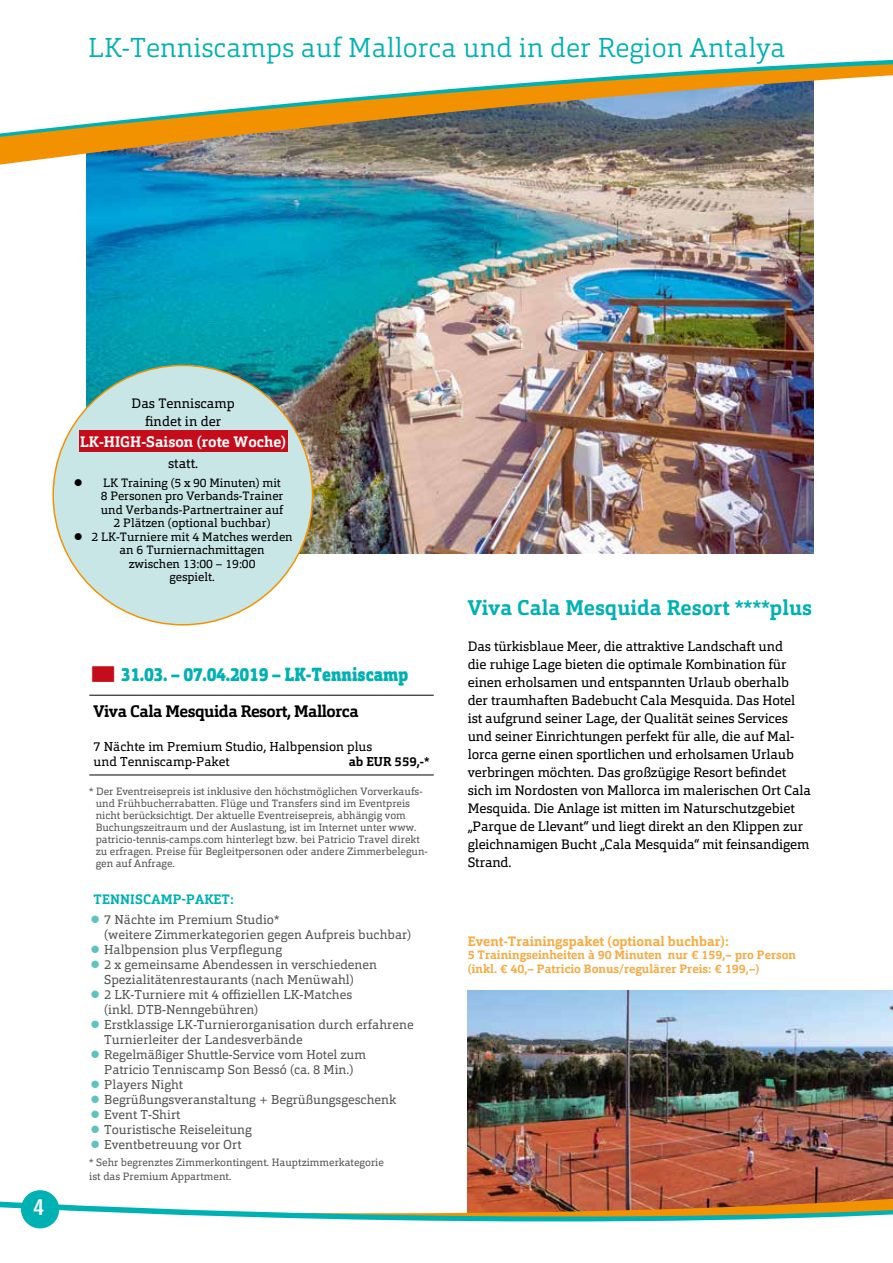
<style>
.page{position:relative;width:893px;height:1263px;background:#fff}
.page>*{position:absolute;margin:0;border:0;box-sizing:border-box;transform-origin:0 0}
.t1{font:300 27px "Orgon Slab";color:#00b1b3}
.t2{font:500 24px "Amplitude Cond";color:#fff}
.t3{font:700 21px "Orgon Slab";color:#00b1b3}
.t4{font:900 18.75px "Orgon Slab";color:#00b1b3;scale:.88 1}
.t5{font:700 16.5px "Orgon Slab";letter-spacing:-.03em;color:#000}
.t6{font:700 15px "Orgon Slab";color:#fff}
.t7{font:13.5px/18px "Orgon Slab";letter-spacing:-.01em;color:#000}
.t8{font:700 13.5px "Orgon Slab";color:#f7aa41}
.t9{font:700 13.5px "Orgon Slab";letter-spacing:.01em;color:#00b1b3}
.t10{font:12.75px/15px "Orgon Slab";color:#565757}
.t11{font:12.75px/15px "Orgon Slab";color:#000}
.t12{font:700 12.75px "Orgon Slab";color:#000}
.t13{font:12px "Orgon Slab";color:#000}
.t14{font:700 12px/13.5px "Orgon Slab";color:#f7aa41}
.t15{font:10.5px/12px "Orgon Slab";color:#565757}
.s1{color:#c50c1b}
.s2{color:#5fc2c2}
</style>
<div class="page">
<img style="left:86px;top:167px;width:727px;height:387px">
<img style="left:0;top:140px;width:814px;height:27px">
<svg style="left:0;top:135px;width:814px;height:5px;background:#8f754a"></svg>
<svg style="left:0;top:59px;width:893px;height:76px"></svg>
<hr style="left:89px;top:695px;width:345px;height:1px;background:#000">
<hr style="left:89px;top:774px;width:345px;height:1px;background:#000">
<div style="left:53px;top:365px;width:260px;height:260px;background:#c7e6e5;border-radius:50%"></div>
<div style="left:79px;top:430px;width:209px;height:22px;background:#c50c1b"></div>
<img style="left:468px;top:990px;width:425px;height:118px">
<img style="left:467px;top:1108px;width:426px;height:27px">
<img style="left:467px;top:1135px;width:426px;height:4px">
<svg style="left:0;top:1139px;width:893px;height:90px"></svg>
<div style="left:21px;top:1190px;width:38px;height:38px;background:#00b1b3;border-radius:50%"></div>
<h1 class="t1" style="left:88px;top:30px;width:699px">LK-Tenniscamps auf Mallorca und in der Region Antalya</h1>
<p class="t7" style="left:132px;top:395px;width:105px;text-align:center">Das Tenniscamp findet in der</p>
<p class="t6" style="left:80px;top:432px;width:208px">LK-HIGH-Saison (rote Woche)</p>
<p class="t7" style="left:168px;top:455px;width:32px">statt.</p>
<p class="t13" style="left:74px;top:475px;width:209px">● LK Training (5 x 90 Minuten) mit</p>
<p class="t13" style="left:101px;top:488px;width:184px">8 Personen pro Verbands-Trainer</p>
<p class="t13" style="left:101px;top:502px;width:184px">und Verbands-Partnertrainer auf</p>
<p class="t13" style="left:114px;top:515px;width:159px">2 Plätzen (optional buchbar)</p>
<p class="t13" style="left:74px;top:529px;width:220px">● 2 LK-Turniere mit 4 Matches werden</p>
<p class="t13" style="left:120px;top:542px;width:147px">an 6 Turniernachmittagen</p>
<p class="t13" style="left:129px;top:556px;width:128px">zwischen 13:00 – 19:00</p>
<p class="t13" style="left:169px;top:569px;width:47px">gespielt.</p>
<h2 class="t2" style="left:33px;top:1194px;width:13px">4</h2>
<h3 class="t4" style="left:89px;top:662px;width:364px"><span class="s1">■</span>31.03. – 07.04.2019 – LK-Tenniscamp</h3>
<p class="t5" style="left:94px;top:700px;width:267px">Viva Cala Mesquida Resort, Mallorca</p>
<p class="t11" style="left:94px;top:739px;width:280px">7 Nächte im Premium Studio, Halbpension plus und Tenniscamp-Paket</p>
<p class="t12" style="left:349px;top:753px;width:82px">ab EUR 559,-*</p>
<p class="t15" style="left:96px;top:785px;width:334px;text-indent:-6px">* Der Eventreisepreis ist inklusive den höchstmöglichen Vorverkaufs&shy;und Frühbucherrabatten. Flüge und Transfers sind im Eventpreis nicht berücksichtigt. Der aktuelle Eventreisepreis, abhängig vom Buchungszeitraum und der Auslastung, ist im Internet unter www. patricio-tennis-camps.com hinterlegt bzw. bei Patricio Travel direkt zu erfragen. Preise für Begleitpersonen oder andere Zimmerbelegun&shy;gen auf Anfrage.</p>
<p class="t9" style="left:94px;top:891px;width:142px">TENNISCAMP-PAKET:</p>
<p class="t10" style="left:104px;top:912px;width:309px;text-indent:-14px"><span class="s2">●</span> 7 Nächte im Premium Studio*<br>(weitere Zimmerkategorien gegen Aufpreis buchbar)</p>
<p class="t10" style="left:91px;top:942px;width:193px"><span class="s2">●</span> Halbpension plus Verpflegung</p>
<p class="t10" style="left:104px;top:957px;width:274px;text-indent:-14px"><span class="s2">●</span> 2 x gemeinsame Abendessen in verschiedenen<br>Spezialitätenrestaurants (nach Menüwahl)</p>
<p class="t10" style="left:104px;top:987px;width:250px;text-indent:-14px"><span class="s2">●</span> 2 LK-Turniere mit 4 offiziellen LK-Matches (inkl. DTB-Nenngebühren)</p>
<p class="t10" style="left:104px;top:1016px;width:311px;text-indent:-14px"><span class="s2">●</span> Erstklassige LK-Turnierorganisation durch erfahrene<br>Turnierleiter der Landesverbände</p>
<p class="t10" style="left:91px;top:1046px;width:277px;text-align:center"><span class="s2">●</span> Regelmäßiger Shuttle-Service vom Hotel zum<br>Patricio Tenniscamp Son Bessó (ca. 8 Min.)</p>
<p class="t10" style="left:91px;top:1076px;width:94px"><span class="s2">●</span> Players Night</p>
<p class="t10" style="left:91px;top:1091px;width:307px"><span class="s2">●</span> Begrüßungsveranstaltung + Begrüßungsgeschenk</p>
<p class="t10" style="left:91px;top:1106px;width:91px"><span class="s2">●</span> Event T-Shirt</p>
<p class="t10" style="left:91px;top:1121px;width:163px"><span class="s2">●</span> Touristische Reiseleitung</p>
<p class="t10" style="left:91px;top:1136px;width:153px"><span class="s2">●</span> Eventbetreuung vor Ort</p>
<p class="t15" style="left:89px;top:1156px;width:296px;line-height:13.5px">* Sehr begrenztes Zimmerkontingent. Hauptzimmerkategorie ist das Premium Appartment.</p>
<h3 class="t3" style="left:468px;top:594px;width:346px">Viva Cala Mesquida Resort ****plus</h3>
<p class="t7" style="left:468px;top:638px;width:345px">Das türkisblaue Meer, die attraktive Landschaft und<br>die ruhige Lage bieten die optimale Kombination für einen erholsamen und entspannten Urlaub oberhalb der traumhaften Badebucht Cala Mesquida. Das Hotel ist aufgrund seiner Lage, der Qualität seines Services und seiner Einrichtungen perfekt für alle, die auf Mal&shy;lorca gerne einen sportlichen und erholsamen Urlaub verbringen möchten. Das großzügige Resort befindet sich im Nordosten von Mallorca im malerischen Ort Cala Mesquida. Die Anlage ist mitten im Naturschutzgebiet „Parque de Llevant“ und liegt direkt an den Klippen zur gleichnamigen Bucht „Cala Mesquida“ mit feinsandigem Strand.</p>
<p class="t8" style="left:468px;top:932px;width:262px">Event-Trainingspaket (optional buchbar):</p>
<p class="t14" style="left:468px;top:948px;width:330px">5 Trainingseinheiten à 90 Minuten nur € 159,– pro Person (inkl. € 40,– Patricio Bonus/regulärer Preis: € 199,–)</p>
</div>
